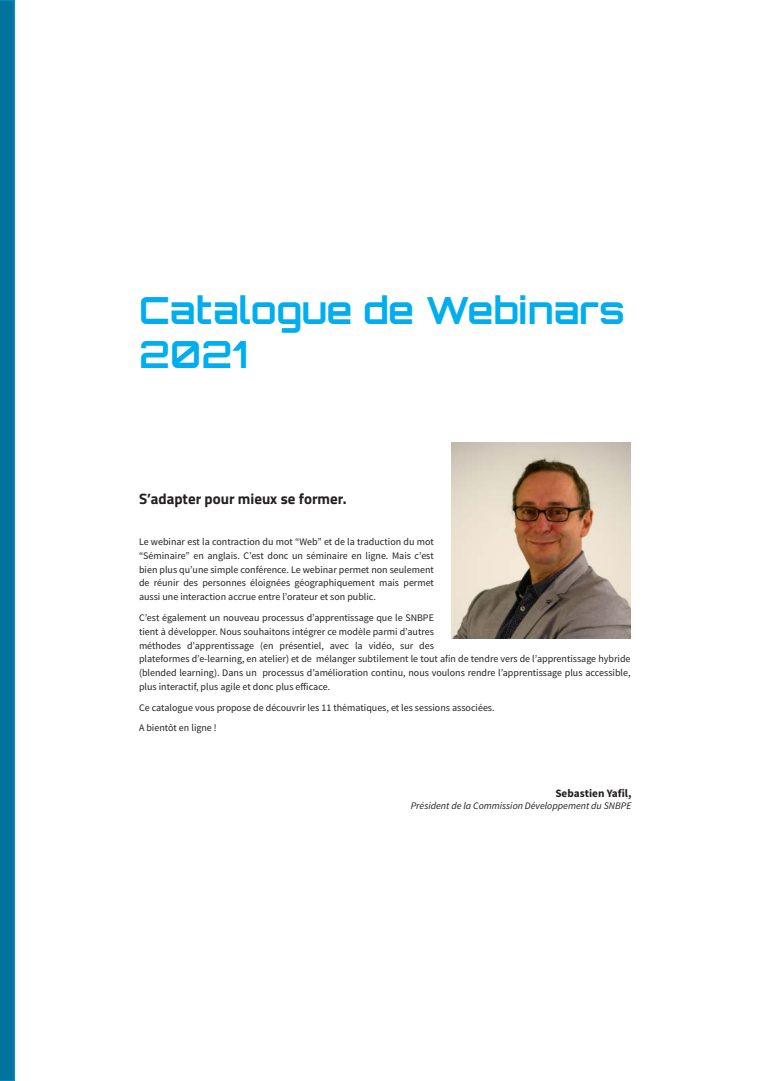
<style>
.page{position:relative;width:773px;height:1081px;background:#fff}
.page>*{position:absolute;margin:0;border:0;box-sizing:border-box;transform-origin:0 0}
.t1{font:700 37.5px/43.8px "Orbitron";color:#00aeef}
.t2{font:700 15px "Titillium Web";color:#231f20}
.t3{font:700 11.25px "Source Sans Pro";color:#231f20}
.t4{font:10px/13.8px "Source Sans Pro";color:#231f20}
.t5{font:italic 10px "Source Sans Pro";color:#231f20}
</style>
<div class="page">
<svg style="left:0;top:0;width:15px;height:1081px;background:#0075a2"></svg>
<img style="left:451px;top:443px;width:179px;height:196px">
<h1 class="t1" style="left:139px;top:288px;width:487px">Catalogue de Webinars<br>2021</h1>
<h2 class="t2" style="left:139px;top:487px;width:209px">S’adapter pour mieux se former.</h2>
<p class="t4" style="left:139px;top:535px;width:296px;text-align:justify">Le webinar est la contraction du mot “Web” et de la traduction du mot “Séminaire” en anglais. C’est donc un séminaire en ligne. Mais c’est bien plus qu’une simple conférence. Le webinar permet non seulement de réunir des personnes éloignées géographiquement mais permet aussi une interaction accrue entre l’orateur et son public.</p>
<p class="t4" style="left:139px;top:611px;width:493px">C’est également un nouveau processus d’apprentissage que le SNBPE<br>tient à développer. Nous souhaitons intégrer ce modèle parmi d’autres<br>méthodes d’apprentissage (en présentiel, avec la vidéo, sur des<br>plateformes d’e-learning, en atelier) et de mélanger subtilement le tout afin de tendre vers de l’apprentissage hybride (blended learning). Dans un processus d’amélioration continu, nous voulons rendre l’apprentissage plus accessible, plus interactif, plus agile et donc plus efficace.</p>
<p class="t4" style="left:139px;top:697px;width:357px;line-height:20.9px">Ce catalogue vous propose de découvrir les 11 thématiques, et les sessions associées.<br>A bientôt en ligne !</p>
<p class="t3" style="left:555px;top:786px;width:77px">Sebastien Yafil,</p>
<p class="t5" style="left:410px;top:799px;width:222px">Président de la Commission Développement du SNBPE</p>
</div>
